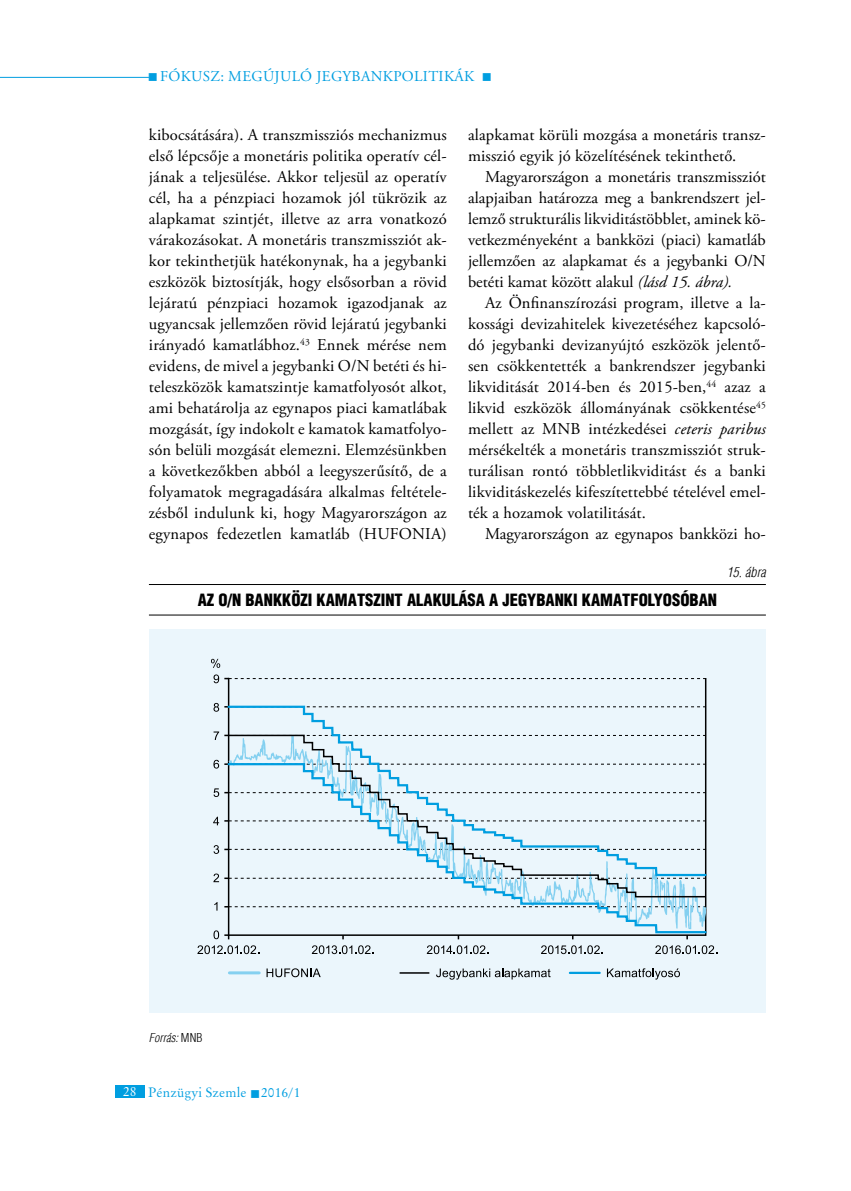
<style>
.page{position:relative;width:851px;height:1191px;background:#fff}
.page>*{position:absolute;margin:0;border:0;box-sizing:border-box;transform-origin:0 0}
.t1{font:16.5px/21px "Adobe Garamond Pro";letter-spacing:-.01em;color:#000;text-align:justify}
.t2{font:16.5px/21px "Adobe Garamond Pro";letter-spacing:.01em;color:#000}
.t3{font:900 condensed 16.5px "H Helvetica";color:#000}
.t4{font:15px "Adobe Garamond Pro";letter-spacing:.15em;color:#009ee0}
.t5{font:13.5px "Original Garamond HU Normal";letter-spacing:.01em;color:#009ee0}
.t6{font:italic 300 condensed 13.5px "H Helvetica";letter-spacing:.01em;color:#000}
.t7{font:italic 300 condensed 12px "H Helvetica";color:#000}
.s1{font-style:italic}
.s2{font-style:normal}
.s3{color:#fff}
</style>
<div class="page">
<hr style="left:0;top:77px;width:149px;height:1px;background:#009ee0">
<div style="left:115px;top:1084px;width:30px;height:13px;background:#009ee0"></div>
<hr style="left:149px;top:584px;width:616px;height:1px;background:#000">
<hr style="left:149px;top:614px;width:616px;height:1px;background:#000">
<div style="left:149px;top:629px;width:616px;height:383px;background:#ebf6fc"></div>
<svg style="left:197px;top:945px;width:62px;height:9px"></svg>
<svg style="left:312px;top:945px;width:61px;height:9px"></svg>
<svg style="left:426px;top:945px;width:62px;height:9px"></svg>
<svg style="left:541px;top:945px;width:61px;height:9px"></svg>
<svg style="left:655px;top:945px;width:62px;height:9px"></svg>
<svg style="left:214px;top:902px;width:3px;height:8px"></svg>
<svg style="left:211px;top:659px;width:9px;height:9px"></svg>
<hr style="left:229px;top:934px;width:476px;height:2px;background:#000">
<hr style="left:228px;top:678px;width:1px;height:257px;background:#000">
<hr style="left:704px;top:679px;width:2px;height:256px;background:#000">
<svg style="left:213px;top:760px;width:13px;height:8px"></svg>
<svg style="left:213px;top:816px;width:13px;height:9px"></svg>
<svg style="left:213px;top:703px;width:492px;height:8px"></svg>
<svg style="left:213px;top:845px;width:13px;height:9px"></svg>
<svg style="left:213px;top:731px;width:13px;height:9px"></svg>
<svg style="left:213px;top:873px;width:13px;height:9px"></svg>
<svg style="left:213px;top:930px;width:16px;height:9px"></svg>
<svg style="left:213px;top:788px;width:13px;height:9px"></svg>
<svg style="left:213px;top:674px;width:492px;height:9px"></svg>
<svg style="left:226px;top:704px;width:481px;height:230px"></svg>
<hr style="left:229px;top:971px;width:30px;height:3px;background:#84d0f0">
<hr style="left:399px;top:972px;width:30px;height:1px;background:#000">
<hr style="left:569px;top:971px;width:30px;height:3px;background:#009ee0">
<svg style="left:266px;top:968px;width:54px;height:9px"></svg>
<svg style="left:436px;top:968px;width:114px;height:11px"></svg>
<svg style="left:607px;top:968px;width:73px;height:11px"></svg>
<p class="t4" style="left:148px;top:67px;width:346px">■ fókusz: Megújuló Jegybankpolitikák ■</p>
<p class="t1" style="left:149px;top:125px;width:299px">kibocsátására). A transzmissziós mechanizmus első lépcsője a monetáris politika operatív cél&shy;jának a teljesülése. Akkor teljesül az operatív cél, ha a pénzpiaci hozamok jól tükrözik az alapkamat szintjét, illetve az arra vonatkozó várakozásokat. A monetáris transzmissziót ak&shy;kor tekinthetjük hatékonynak, ha a jegybanki eszközök biztosítják, hogy elsősorban a rövid lejáratú pénzpiaci hozamok igazodjanak az ugyancsak jellemzően rövid lejáratú jegybanki irányadó kamatlábhoz.<sup>43</sup> Ennek mérése nem evidens, de mivel a jegybanki O/N betéti és hi&shy;teleszközök kamatszintje kamatfolyosót alkot, ami behatárolja az egynapos piaci kamatlábak mozgását, így indokolt e kamatok kamatfolyo&shy;són belüli mozgását elemezni. Elemzésünkben a következőkben abból a leegyszerűsítő, de a folyamatok megragadására alkalmas feltétele&shy;zésből indulunk ki, hogy Magyarországon az egynapos fedezetlen kamatláb (HUFONIA</p>
<p class="t2" style="left:468px;top:125px;width:299px">alapkamat körüli mozgása a monetáris transz&shy;misszió egyik jó közelítésének tekinthető.</p>
<p class="t1" style="left:468px;top:167px;width:299px;text-indent:17px">Magyarországon a monetáris transzmissziót alapjaiban határozza meg a bankrendszert jel&shy;lemző strukturális likviditástöbblet, aminek kö&shy;vetkezményeként a bankközi (piaci) kamatláb jellemzően az alapkamat és a jegybanki O/N betéti kamat között alakul <span class="s1">(lásd 15. ábra).</span></p>
<p class="t1" style="left:468px;top:293px;width:299px;text-indent:17px">Az Önfinanszírozási program, illetve a la&shy;kossági devizahitelek kivezetéséhez kapcsoló&shy;dó jegybanki devizanyújtó eszközök jelentő&shy;sen csökkentették a bankrendszer jegybanki likviditását 2014-ben és 2015-ben,<sup>44</sup> azaz a likvid eszközök állományának csökkentése<sup>45 </sup>mellett az MNB intézkedései <span class="s1">ceteris paribus </span>mérsékelték a monetáris transzmissziót struk&shy;turálisan rontó többletlikviditást és a banki likviditáskezelés kifeszítettebbé tételével emel&shy;ték a hozamok volatilitását.</p>
<p class="t1" style="left:485px;top:524px;width:282px">Magyarországon az egynapos bankközi ho-</p>
<p class="t6" style="left:726px;top:564px;width:41px">15. ábra</p>
<p class="t3" style="left:198px;top:590px;width:285px">AZ O/N BANKKÖZI KAMATSZINT ALAKULÁSAA</p>
<p class="t3" style="left:502px;top:590px;width:216px">JEGYBANKI KAMATFOLYOSÓBAN</p>
<p class="t1" style="left:441px;top:524px;width:7px">)</p>
<p class="t7" style="left:149px;top:1031px;width:55px">Forrás: <span class="s2">MNB</span></p>
<p class="t5" style="left:123px;top:1084px;width:179px"><span class="s3">28</span> Pénzügyi Szemle ■ 2016/1</p>
</div>
